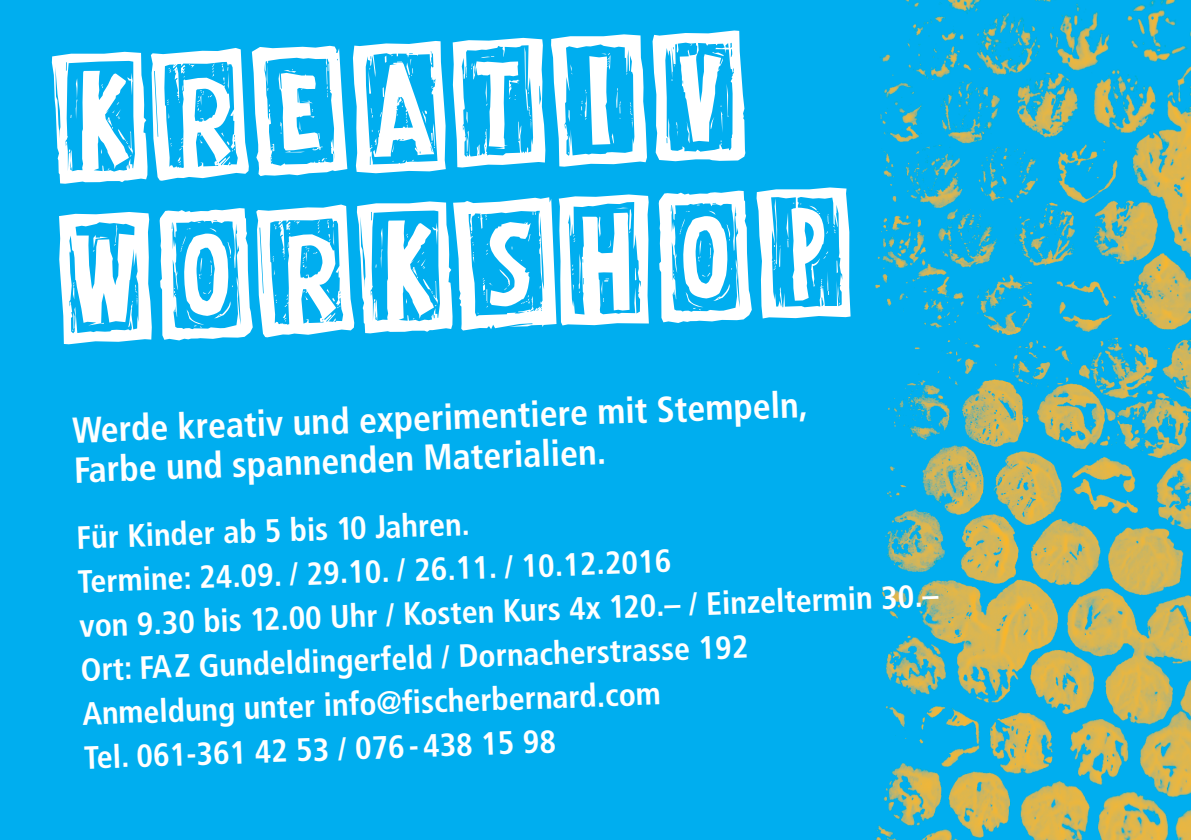
<style>
.page{position:relative;width:1191px;height:840px;background:#fff}
.page>*{position:absolute;margin:0;border:0;box-sizing:border-box;transform-origin:0 0}
.t1{font:130px/160px "Digital Woodcuts Open ITCTT";color:#fff}
.t2{font:700 condensed 36px/40px "Frutiger LT";color:#fff}
.t3{font:700 condensed 32px/44px "Frutiger LT";color:#fff}
</style>
<div class="page">
<div style="left:0;top:0;width:1191px;height:839px;background:#00aeef"></div>
<img style="left:875px;top:0;width:316px;height:839px">
<h1 class="t1" style="left:47px;top:44px;width:800px;rotate:-2deg">Kreativ<br>Workshop</h1>
<p class="t2" style="left:72px;top:410px;width:737px;rotate:-2deg">Werde kreativ und experimentiere mit Stempeln,<br>Farbe und spannenden Materialien.</p>
<p class="t3" style="left:75px;top:515px;width:861px;rotate:-2deg">Für Kinder ab 5 bis 10 Jahren.<br>Termine: 24.09. / 29.10. / 26.11. / 10.12.2016<br>von 9.30 bis 12.00 Uhr / Kosten Kurs 4x 120.– / Einzeltermin 30.– Ort: FAZ Gundeldingerfeld / Dornacherstrasse 192<br>Anmeldung unter info@fischerbernard.com<br>Tel. 061-361 42 53 / 076-438 15 98</p>
</div>
